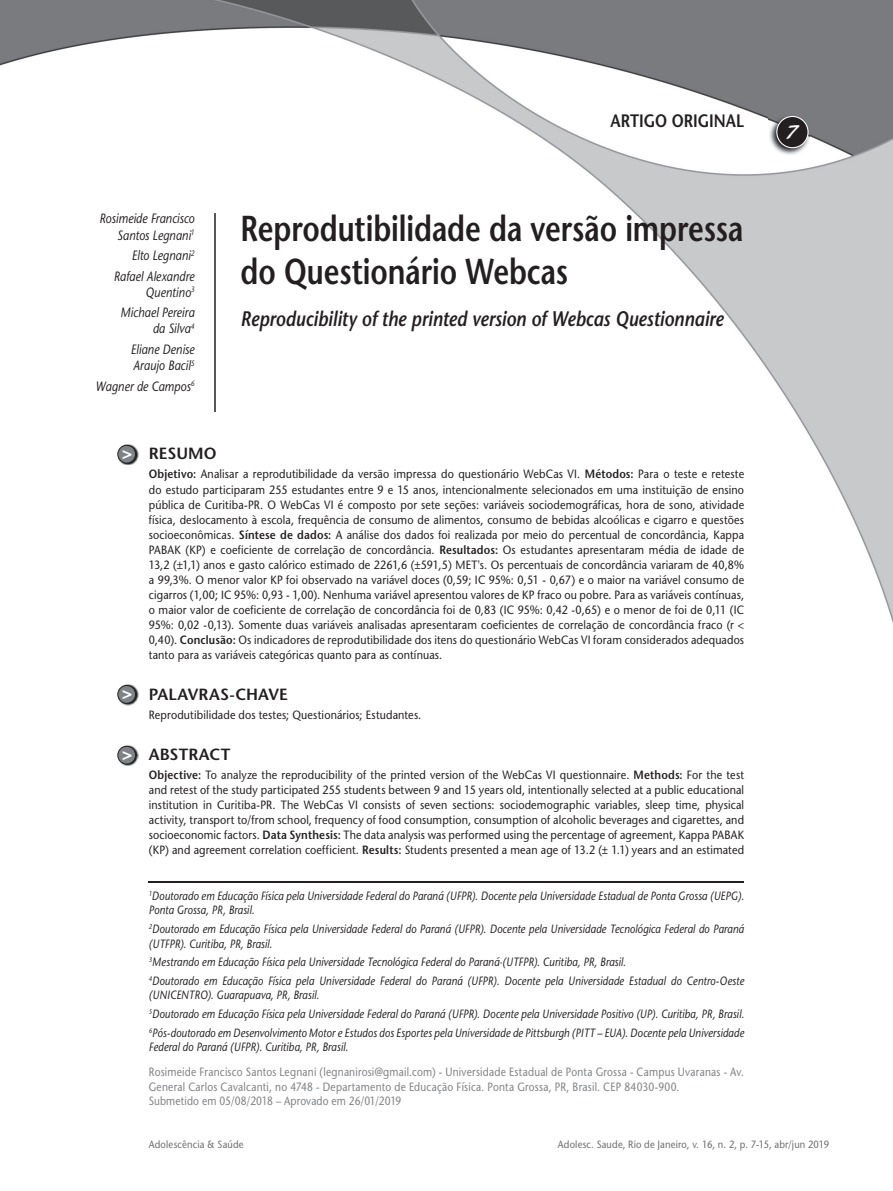
<style>
.page{position:relative;width:893px;height:1191px;background:#fff}
.page>*{position:absolute;margin:0;border:0;box-sizing:border-box;transform-origin:0 0}
.t1{font:600 36px/42px "Stone Sans";letter-spacing:-.005em;color:#231f20;scale:.8 1}
.t2{font:italic 600 21px "Stone Sans";letter-spacing:-.005em;color:#231f20;scale:.85 1}
.t3{font:21px "Blacklight D";color:#fff}
.t4{font:600 18px "Stone Sans";color:#231f20;scale:.85 1}
.t5{font:700 17.25px "Helvetica";color:#fff}
.t6{font:600 16.2px "Stone Sans";letter-spacing:.005em;color:#231f20}
.t7{font:italic 13.5px/20.4px "Stone Sans";letter-spacing:.005em;color:#231f20;text-align:right;scale:.85 1}
.t8{font:12px/15px "Stone Sans";letter-spacing:.01em;color:#231f20;text-align:justify;scale:.9 1}
.t9{font:italic 12px/18.6px "Stone Sans";letter-spacing:.005em;color:#231f20;scale:.85 1}
.t10{font:12px/14.4px "Stone Sans";letter-spacing:.02em;color:#808285;scale:.85 1}
.t11{font:10.5px "Stone Sans";letter-spacing:.02em;color:#6c6d70;scale:.9 1}
.s1{font-weight:600}
</style>
<div class="page">
<img style="left:0;top:0;width:893px;height:755px">
<img style="left:769px;top:115px;width:41px;height:41px">
<svg style="left:776px;top:116px;width:33px;height:32px"></svg>
<hr style="left:215px;top:213px;width:1px;height:198px;background:#57585a">
<hr style="left:149px;top:881px;width:595px;height:2px;background:#231f20">
<img style="left:118px;top:444px;width:20px;height:21px">
<svg style="left:117px;top:445px;width:19px;height:18px"></svg>
<img style="left:118px;top:684px;width:20px;height:21px">
<svg style="left:117px;top:685px;width:19px;height:19px"></svg>
<img style="left:118px;top:745px;width:20px;height:21px">
<svg style="left:117px;top:746px;width:19px;height:18px"></svg>
<p class="t7" style="left:99px;top:211px;width:113px;line-height:16.2px">Rosimeide Francisco<br>Santos Legnani<sup>1</sup></p>
<p class="t7" style="left:114px;top:245px;width:97px">Elto Legnani<sup>2<br></sup>Rafael Alexandre</p>
<p class="t7" style="left:120px;top:282px;width:89px">Quentino<sup>3<br></sup>Michael Pereira</p>
<p class="t7" style="left:131px;top:318px;width:77px">da Silva<sup>4<br></sup>Eliane Denise</p>
<p class="t7" style="left:95px;top:355px;width:118px">Araujo Bacil<sup>5<br></sup>Wagner de Campos<sup>6</sup></p>
<h3 class="t4" style="left:611px;top:110px;width:159px">ARTIGO ORIGINAL</h3>
<h1 class="t1" style="left:241px;top:208px;width:630px">Reprodutibilidade da versão impressa do Questionário Webcas</h1>
<h2 class="t2" style="left:241px;top:306px;width:569px">Reproducibility of the printed version of Webcas Questionnaire</h2>
<h3 class="t5" style="left:122px;top:442px;width:12px">&gt;</h3>
<h3 class="t5" style="left:122px;top:683px;width:12px">&gt;</h3>
<h3 class="t5" style="left:122px;top:743px;width:12px">&gt;</h3>
<h3 class="t6" style="left:149px;top:444px;width:69px">RESUMO</h3>
<p class="t8" style="left:149px;top:467px;width:663px"><span class="s1">Objetivo:</span> Analisar a reprodutibilidade da versão impressa do questionário WebCas VI. <span class="s1">Métodos:</span> Para o teste e reteste do estudo participaram 255 estudantes entre 9 e 15 anos, intencionalmente selecionados em uma instituição de ensino pública de Curitiba-PR. O WebCas VI é composto por sete seções: variáveis sociodemográficas, hora de sono, atividade física, deslocamento à escola, frequência de consumo de alimentos, consumo de bebidas alcoólicas e cigarro e questões socioeconômicas. <span class="s1">Síntese de dados:</span> A análise dos dados foi realizada por meio do percentual de concordância, Kappa PABAK (KP) e coeficiente de correlação de concordância. <span class="s1">Resultados:</span> Os estudantes apresentaram média de idade de 13,2 (±1,1) anos e gasto calórico estimado de 2261,6 (±591,5) MET's. Os percentuais de concordância variaram de 40,8% a 99,3%. O menor valor KP foi observado na variável doces (0,59; IC 95%: 0,51 - 0,67) e o maior na variável consumo de cigarros (1,00; IC 95%: 0,93 - 1,00). Nenhuma variável apresentou valores de KP fraco ou pobre. Para as variáveis contínuas, o maior valor de coeficiente de correlação de concordância foi de 0,83 (IC 95%: 0,42 -0,65) e o menor de foi de 0,11 (IC 95%: 0,02 -0,13). Somente duas variáveis analisadas apresentaram coeficientes de correlação de concordância fraco (r &lt; 0,40). <span class="s1">Conclusão:</span> Os indicadores de reprodutibilidade dos itens do questionário WebCas VI foram considerados adequados tanto para as variáveis categóricas quanto para as contínuas.</p>
<h3 class="t6" style="left:149px;top:684px;width:141px">PALAVRAS-CHAVE</h3>
<p class="t8" style="left:149px;top:707px;width:304px">Reprodutibilidade dos testes; Questionários; Estudantes.</p>
<h3 class="t6" style="left:149px;top:744px;width:83px">ABSTRACT</h3>
<p class="t8" style="left:149px;top:767px;width:663px"><span class="s1">Objective:</span> To analyze the reproducibility of the printed version of the WebCas VI questionnaire. <span class="s1">Methods:</span> For the test and retest of the study participated 255 students between 9 and 15 years old, intentionally selected at a public educational institution in Curitiba-PR. The WebCas VI consists of seven sections: sociodemographic variables, sleep time, physical activity, transport to/from school, frequency of food consumption, consumption of alcoholic beverages and cigarettes, and socioeconomic factors. <span class="s1">Data Synthesis:</span> The data analysis was performed using the percentage of agreement, Kappa PABAK (KP) and agreement correlation coefficient. <span class="s1">Results:</span> Students presented a mean age of 13.2 (± 1.1) years and an estimated</p>
<p class="t9" style="left:149px;top:888px;width:702px;line-height:14.4px"><sup>1</sup>Doutorado em Educação Física pela Universidade Federal do Paraná (UFPR). Docente pela Universidade Estadual de Ponta Grossa (UEPG).<br>Ponta Grossa, PR, Brasil.</p>
<p class="t9" style="left:149px;top:921px;width:702px;line-height:14.4px"><sup>2</sup>Doutorado em Educação Física pela Universidade Federal do Paraná (UFPR). Docente pela Universidade Tecnológica Federal do Paraná (UTFPR). Curitiba, PR, Brasil.</p>
<p class="t9" style="left:149px;top:952px;width:702px"><sup>3</sup>Mestrando em Educação Física pela Universidade Tecnológica Federal do Paraná·(UTFPR). Curitiba, PR, Brasil.<br><sup>4</sup>Doutorado em Educação Física pela Universidade Federal do Paraná (UFPR). Docente pela Universidade Estadual do Centro-Oeste</p>
<p class="t9" style="left:149px;top:985px;width:702px">(UNICENTRO). Guarapuava, PR, Brasil.<br><sup>5</sup>Doutorado em Educação Física pela Universidade Federal do Paraná (UFPR). Docente pela Universidade Positivo (UP). Curitiba, PR, Brasil.<br><sup>6</sup>Pós-doutorado em Desenvolvimento Motor e Estudos dos Esportes pela Universidade de Pittsburgh (PITT – EUA). Docente pela Universidade</p>
<p class="t9" style="left:149px;top:1037px;width:236px">Federal do Paraná (UFPR). Curitiba, PR, Brasil.</p>
<p class="t10" style="left:149px;top:1065px;width:702px">Rosimeide Francisco Santos Legnani (legnanirosi@gmail.com) - Universidade Estadual de Ponta Grossa - Campus Uvaranas - Av.<br>General Carlos Cavalcanti, no 4748 - Departamento de Educação Física. Ponta Grossa, PR, Brasil. CEP 84030-900.<br>Submetido em 05/08/2018 – Aprovado em 26/01/2019</p>
<h2 class="t3" style="left:786px;top:119px;width:15px">7</h2>
<p class="t11" style="left:149px;top:1138px;width:107px">Adolescência &amp; Saúde</p>
<p class="t11" style="left:558px;top:1138px;width:303px">Adolesc. Saude, Rio de Janeiro, v. 16, n. 2, p. 7-15, abr/jun 2019</p>
</div>
